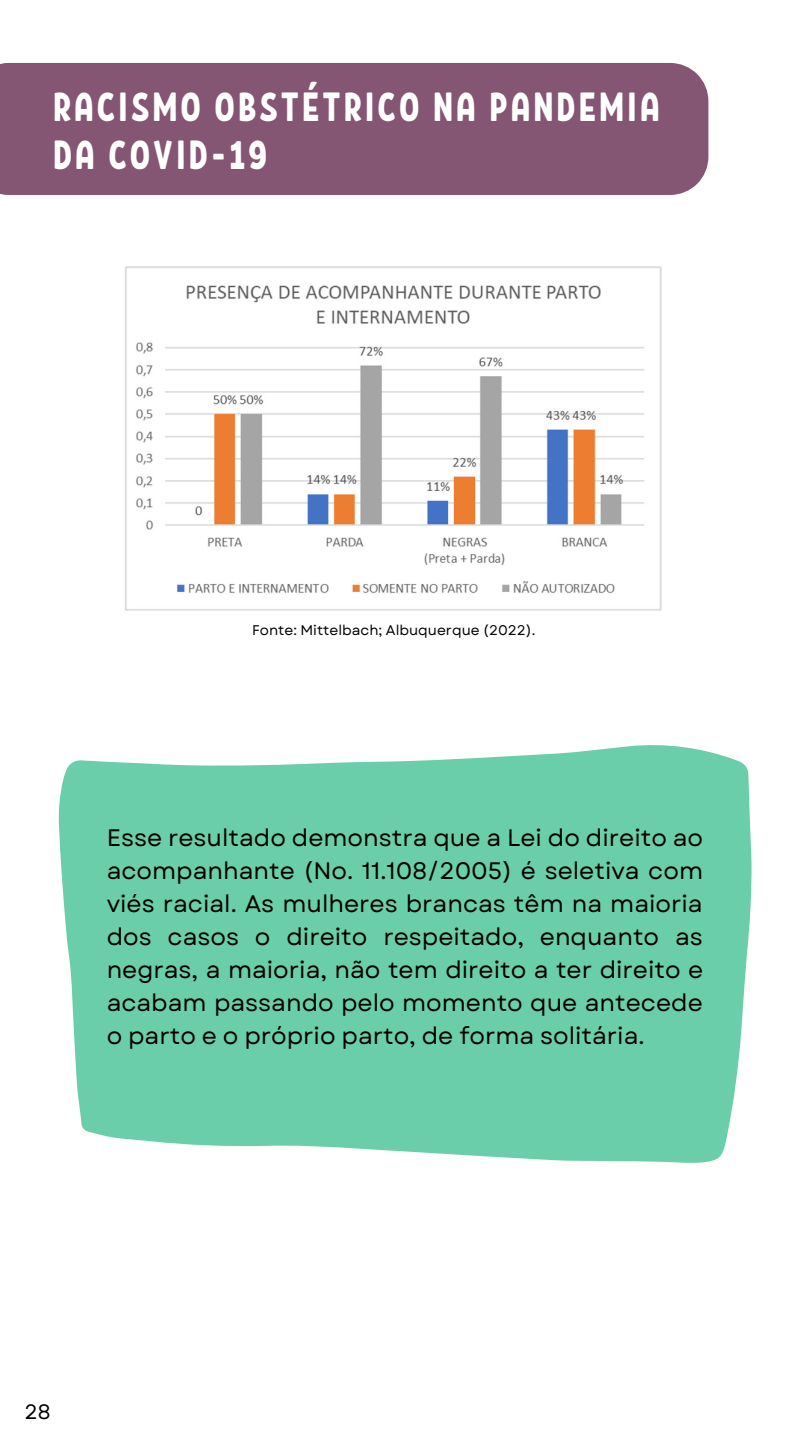
<style>
.page{position:relative;width:810px;height:1440px;background:#fff}
.page>*{position:absolute;margin:0;border:0;box-sizing:border-box;transform-origin:0 0}
.t1{font:40.6px/48px "RF Krabuler";letter-spacing:.06em;color:#fff}
.t2{font:23.8px/33px "Garet";color:#000;text-align:justify}
.t3{font:20.8px "Garet";color:#000}
.t4{font:14px "Garet";color:#000}
</style>
<div class="page">
<div style="left:0;top:63px;width:708px;height:132px;background:#845673"></div>
<img style="left:125px;top:266px;width:537px;height:345px">
<svg style="left:58px;top:745px;width:694px;height:418px;background:#77d2b1"></svg>
<h1 class="t1" style="left:53px;top:81px;width:609px">RACISMO OBSTÉTRICO NA PANDEMIA<br>DA COVID-19</h1>
<p class="t4" style="left:252px;top:620px;width:285px">Fonte: Mittelbach; Albuquerque (2022).</p>
<p class="t2" style="left:107px;top:821px;width:598px">Esse resultado demonstra que a Lei do direito ao acompanhante (No. 11.108/2005) é seletiva com viés racial. As mulheres brancas têm na maioria dos casos o direito respeitado, enquanto as negras, a maioria, não tem direito a ter direito e acabam passando pelo momento que antecede o parto e o próprio parto, de forma solitária.</p>
<p class="t3" style="left:24px;top:1397px;width:28px">28</p>
</div>
